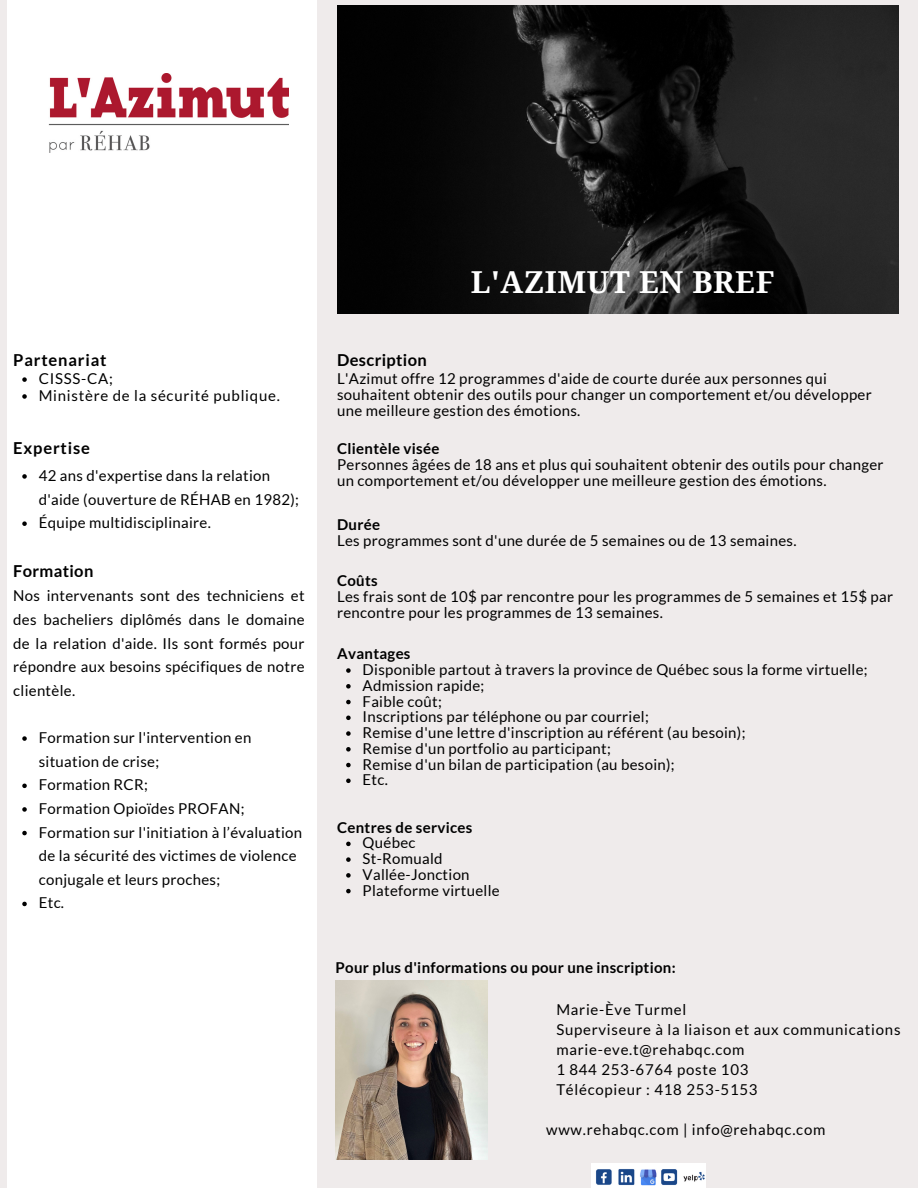
<style>
.page{position:relative;width:918px;height:1188px;background:#efebeb}
.page>*{position:absolute;margin:0;border:0;box-sizing:border-box;transform-origin:0 0}
.t1{font:700 30.3px "Droid Serif";letter-spacing:.02em;color:#fff}
.t2{font:700 16.5px "Lato";letter-spacing:.035em;color:#000}
.t3{font:15px/23.7px "Lato";letter-spacing:.02em;color:#000}
.t4{font:15px "Lato";letter-spacing:.05em;color:#000}
.t5{font:700 15px "Lato";letter-spacing:.02em;color:#000}
</style>
<div class="page">
<div style="left:7px;top:0;width:310px;height:1188px;background:#fff"></div>
<img style="left:49px;top:73px;width:240px;height:80px">
<img style="left:337px;top:6px;width:562px;height:308px">
<img style="left:336px;top:981px;width:152px;height:179px">
<svg style="left:22px;top:377px;width:5px;height:5px"></svg>
<svg style="left:22px;top:394px;width:5px;height:5px"></svg>
<svg style="left:22px;top:474px;width:5px;height:5px"></svg>
<svg style="left:22px;top:521px;width:5px;height:5px"></svg>
<svg style="left:22px;top:736px;width:5px;height:5px"></svg>
<svg style="left:22px;top:784px;width:5px;height:4px"></svg>
<svg style="left:22px;top:807px;width:5px;height:5px"></svg>
<svg style="left:22px;top:831px;width:5px;height:4px"></svg>
<svg style="left:22px;top:902px;width:5px;height:4px"></svg>
<svg style="left:346px;top:842px;width:5px;height:4px"></svg>
<svg style="left:346px;top:857px;width:5px;height:5px"></svg>
<svg style="left:346px;top:873px;width:5px;height:5px"></svg>
<svg style="left:346px;top:889px;width:5px;height:4px"></svg>
<svg style="left:346px;top:668px;width:5px;height:5px"></svg>
<svg style="left:346px;top:684px;width:5px;height:5px"></svg>
<svg style="left:346px;top:700px;width:5px;height:4px"></svg>
<svg style="left:346px;top:716px;width:5px;height:4px"></svg>
<svg style="left:346px;top:731px;width:5px;height:5px"></svg>
<svg style="left:346px;top:747px;width:5px;height:5px"></svg>
<svg style="left:346px;top:763px;width:5px;height:4px"></svg>
<svg style="left:346px;top:779px;width:5px;height:4px"></svg>
<img style="left:592px;top:1163px;width:114px;height:25px">
<h2 class="t2" style="left:13px;top:350px;width:95px">Partenariat</h2>
<p class="t3" style="left:39px;top:366px;width:76px">CISSS-CA;</p>
<p class="t4" style="left:39px;top:386px;width:243px">Ministère de la sécurité publique.</p>
<h2 class="t2" style="left:13px;top:438px;width:78px">Expertise</h2>
<p class="t3" style="left:39px;top:463px;width:262px">42 ans d'expertise dans la relation d'aide (ouverture de RÉHAB en 1982);</p>
<p class="t3" style="left:39px;top:511px;width:174px">Équipe multidisciplinaire.</p>
<p class="t2" style="left:13px;top:560px;width:82px">Formation</p>
<p class="t3" style="left:13px;top:584px;width:293px;text-align:justify">Nos intervenants sont des techniciens et des bacheliers diplômés dans le domaine de la relation d'aide. Ils sont formés pour répondre aux besoins spécifiques de notre clientèle.</p>
<p class="t3" style="left:39px;top:725px;width:214px">Formation sur l'intervention en situation de crise;</p>
<p class="t3" style="left:39px;top:773px;width:111px">Formation RCR;</p>
<p class="t3" style="left:39px;top:796px;width:207px">Formation Opioïdes PROFAN;</p>
<p class="t3" style="left:39px;top:820px;width:265px">Formation sur l'initiation à l’évaluation de la sécurité des victimes de violence conjugale et leurs proches;</p>
<p class="t3" style="left:39px;top:891px;width:27px">Etc.</p>
<p class="t1" style="left:471px;top:265px;width:305px">L'AZIMUT EN BREF</p>
<p class="t2" style="left:337px;top:350px;width:91px">Description</p>
<p class="t3" style="left:337px;top:371px;width:536px;line-height:15.8px">L'Azimut offre 12 programmes d'aide de courte durée aux personnes qui souhaitent obtenir des outils pour changer un comportement et/ou développer une meilleure gestion des émotions.</p>
<p class="t5" style="left:337px;top:440px;width:104px">Clientèle visée</p>
<p class="t3" style="left:337px;top:456px;width:548px;line-height:15.8px">Personnes âgées de 18 ans et plus qui souhaitent obtenir des outils pour changer un comportement et/ou développer une meilleure gestion des émotions.</p>
<p class="t5" style="left:337px;top:515px;width:45px">Durée</p>
<p class="t3" style="left:337px;top:528px;width:461px">Les programmes sont d'une durée de 5 semaines ou de 13 semaines.</p>
<p class="t5" style="left:337px;top:572px;width:42px">Coûts</p>
<p class="t3" style="left:337px;top:588px;width:558px;line-height:15.8px">Les frais sont de 10$ par rencontre pour les programmes de 5 semaines et 15$ par rencontre pour les programmes de 13 semaines.</p>
<p class="t5" style="left:337px;top:644px;width:75px">Avantages</p>
<p class="t3" style="left:363px;top:657px;width:507px">Disponible partout à travers la province de Québec sous la forme virtuelle;</p>
<p class="t3" style="left:363px;top:673px;width:123px">Admission rapide;</p>
<p class="t3" style="left:363px;top:689px;width:81px">Faible coût;</p>
<p class="t3" style="left:363px;top:705px;width:288px">Inscriptions par téléphone ou par courriel;</p>
<p class="t3" style="left:363px;top:720px;width:384px">Remise d'une lettre d'inscription au référent (au besoin);</p>
<p class="t3" style="left:363px;top:736px;width:250px">Remise d'un portfolio au participant;</p>
<h2 class="t3" style="left:363px;top:752px;width:314px">Remise d'un bilan de participation (au besoin);</h2>
<p class="t3" style="left:363px;top:768px;width:27px">Etc.</p>
<p class="t5" style="left:337px;top:818px;width:137px">Centres de services</p>
<p class="t3" style="left:363px;top:831px;width:54px">Québec</p>
<p class="t3" style="left:363px;top:846px;width:81px">St-Romuald</p>
<h2 class="t3" style="left:363px;top:862px;width:109px">Vallée-Jonction</h2>
<p class="t3" style="left:363px;top:878px;width:139px">Plateforme virtuelle</p>
<p class="t5" style="left:336px;top:959px;width:342px">Pour plus d'informations ou pour une inscription:</p>
<p class="t4" style="left:556px;top:1000px;width:131px">Marie-Ève Turmel</p>
<p class="t4" style="left:556px;top:1020px;width:346px">Superviseure à la liaison et aux communications</p>
<p class="t4" style="left:556px;top:1040px;width:190px">marie-eve.t@rehabqc.com</p>
<p class="t4" style="left:556px;top:1060px;width:194px">1 844 253-6764 poste 103</p>
<h2 class="t4" style="left:556px;top:1080px;width:203px">Télécopieur : 418 253-5153</h2>
<p class="t4" style="left:546px;top:1121px;width:281px">www.rehabqc.com | info@rehabqc.com</p>
</div>
